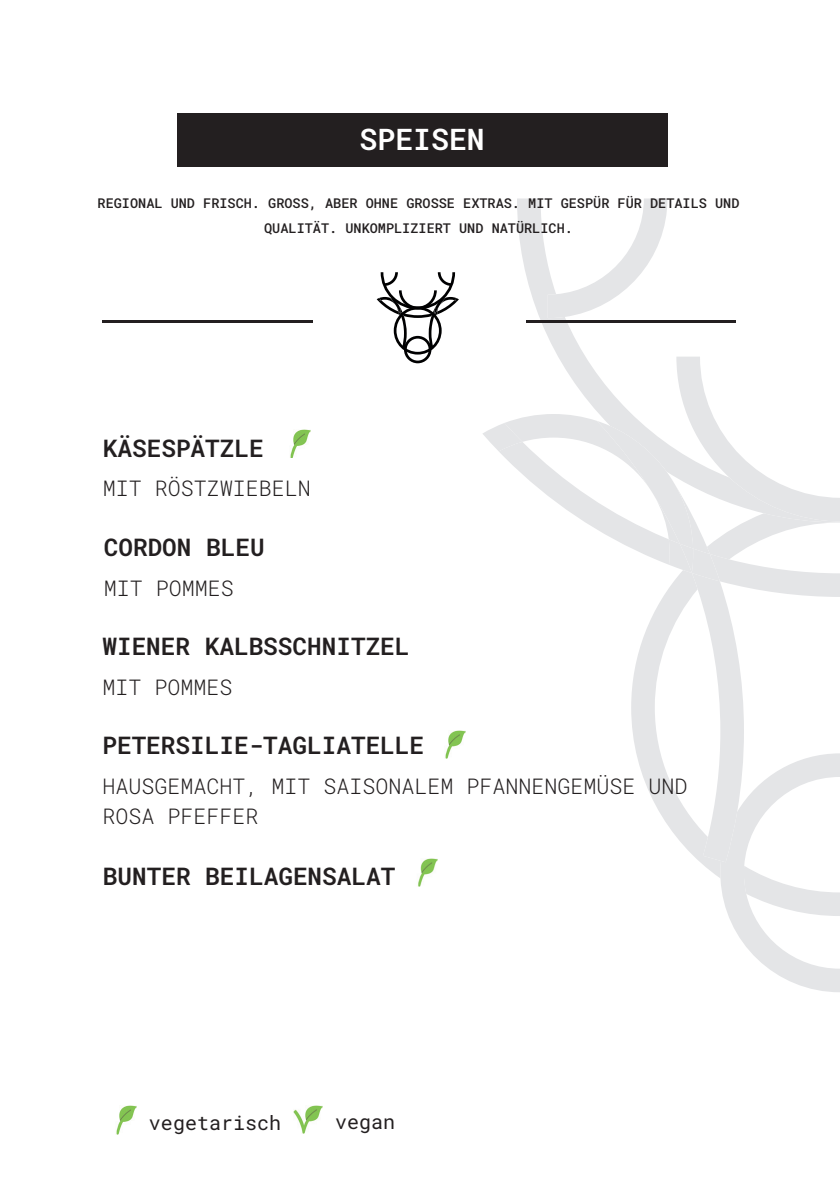
<style>
.page{position:relative;width:840px;height:1191px;background:#fff}
.page>*{position:absolute;margin:0;border:0;box-sizing:border-box;transform-origin:0 0}
.t1{font:600 29.8px "Roboto Mono";color:#fff}
.t2{font:600 24.4px "Roboto Mono";color:#231f20}
.t3{font:300 21.6px/30px "Roboto Mono";color:#231f20}
.t4{font:20px "Roboto Mono";color:#231f20}
.t5{font:500 13.6px/24.4px "Roboto Mono";color:#231f20;text-align:center}
</style>
<div class="page">
<svg style="left:517px;top:198px;width:219px;height:158px"></svg>
<svg style="left:547px;top:198px;width:120px;height:120px"></svg>
<svg style="left:483px;top:356px;width:356px;height:636px"></svg>
<div style="left:177px;top:113px;width:490px;height:54px;background:#231f20"></div>
<hr style="left:102px;top:320px;width:210px;height:2px;background:#231f20">
<hr style="left:525px;top:320px;width:210px;height:2px;background:#231f20">
<svg style="left:376px;top:272px;width:82px;height:91px"></svg>
<img style="left:116px;top:1106px;width:20px;height:28px">
<img style="left:294px;top:1105px;width:28px;height:28px">
<img style="left:290px;top:429px;width:20px;height:29px">
<img style="left:418px;top:858px;width:19px;height:28px">
<img style="left:445px;top:730px;width:20px;height:28px">
<h1 class="t1" style="left:359px;top:119px;width:126px">SPEISEN</h1>
<p class="t5" style="left:97px;top:191px;width:643px">REGIONAL UND FRISCH. GROSS, ABER OHNE GROSSE EXTRAS. MIT GESPÜR FÜR DETAILS UND<br>QUALITÄT. UNKOMPLIZIERT UND NATÜRLICH.</p>
<h2 class="t2" style="left:103px;top:431px;width:162px">KÄSESPÄTZLE</h2>
<h3 class="t3" style="left:103px;top:473px;width:209px">MIT RÖSTZWIEBELN</h3>
<h2 class="t2" style="left:104px;top:530px;width:162px">CORDON BLEU</h2>
<h3 class="t3" style="left:104px;top:572px;width:131px">MIT POMMES</h3>
<h2 class="t2" style="left:102px;top:629px;width:308px">WIENER KALBSSCHNITZEL</h2>
<h3 class="t3" style="left:102px;top:671px;width:131px">MIT POMMES</h3>
<h2 class="t2" style="left:102px;top:728px;width:323px">PETERSILIE-TAGLIATELLE</h2>
<h3 class="t3" style="left:102px;top:770px;width:586px">HAUSGEMACHT, MIT SAISONALEM PFANNENGEMÜSE UND<br>ROSA PFEFFER</h3>
<h2 class="t2" style="left:103px;top:859px;width:294px">BUNTER BEILAGENSALAT</h2>
<h3 class="t4" style="left:149px;top:1108px;width:133px">vegetarisch</h3>
<h3 class="t4" style="left:335px;top:1107px;width:61px">vegan</h3>
</div>
